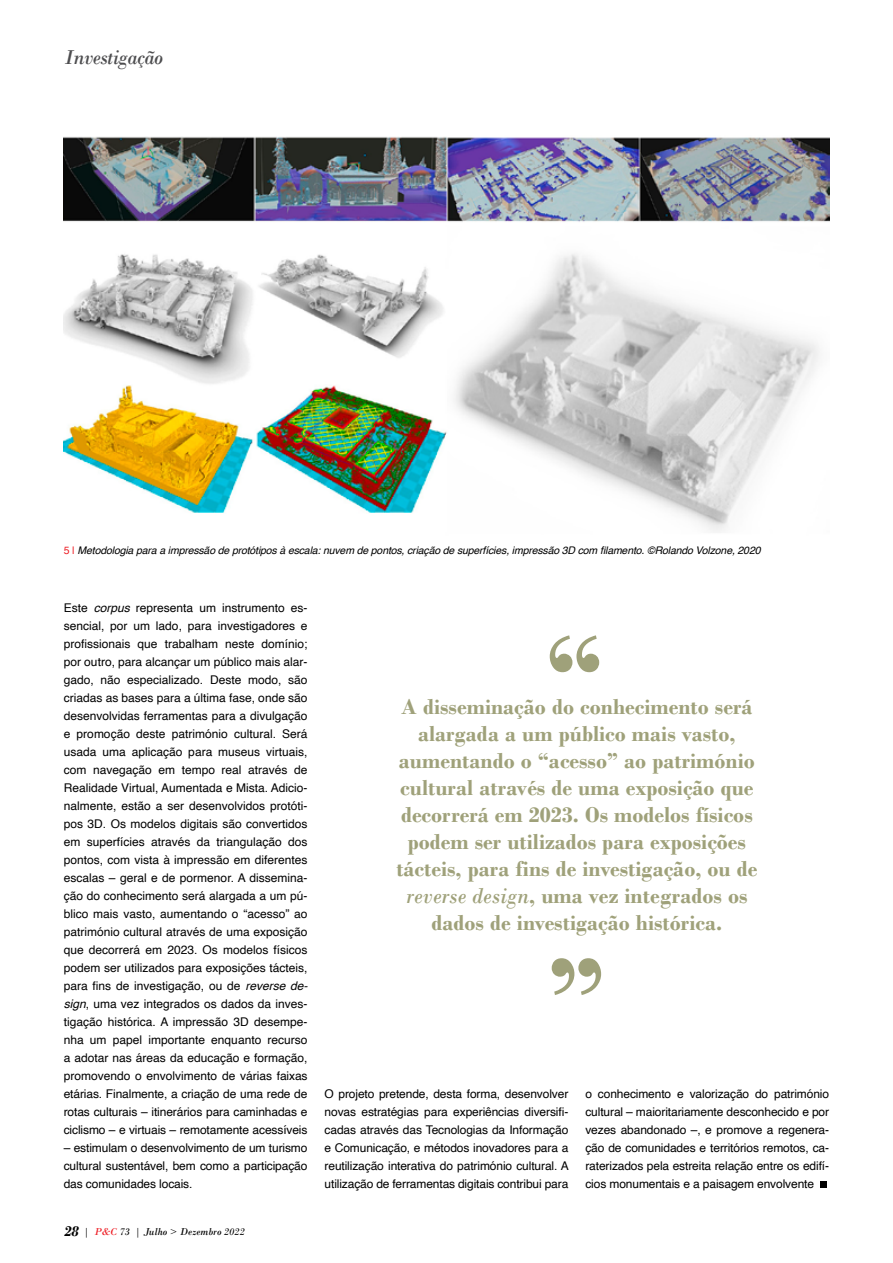
<style>
.page{position:relative;width:893px;height:1263px;background:#fff}
.page>*{position:absolute;margin:0;border:0;box-sizing:border-box;transform-origin:0 0}
.t1{font:700 121.5px "Bodoni";color:#9fa17a}
.t2{font:700 22.5px/27px "Bodoni";color:#9fa17a;text-align:center}
.t3{font:italic 21px "Bodoni";letter-spacing:-.025em;color:#4d4d4f}
.t4{font:12px/18px "Helvetica";letter-spacing:-.01em;color:#000;text-align:justify}
.t5{font:italic 10.5px "Helvetica";letter-spacing:-.015em;color:#000}
.t6{font:italic 10.5px "Bodoni";letter-spacing:.01em;color:#000}
.s1{font-style:normal;color:#ed1d24}
.s2{font-style:italic}
.s3{font-weight:700;font-size:15px}
.s4{color:#ed1d24}
.s5{font-weight:400;font-style:italic}
</style>
<div class="page">
<img style="left:64px;top:136px;width:765px;height:396px">
<svg style="left:821px;top:1182px;width:6px;height:6px"></svg>
<h3 class="t3" style="left:64px;top:45px;width:101px">Investigação</h3>
<p class="t5" style="left:64px;top:542px;width:698px"><span class="s1">5 |</span> Metodologia para a impressão de protótipos à escala: nuvem de pontos, criação de superfícies, impressão 3D com filamento. ©Rolando Volzone, 2020</p>
<p class="t4" style="left:64px;top:599px;width:246px">Este <span class="s2">corpus</span> representa um instrumento es&shy;sencial, por um lado, para investigadores e profissionais que trabalham neste domínio; por outro, para alcançar um público mais alar&shy;gado, não especializado. Deste modo, são criadas as bases para a última fase, onde são desenvolvidas ferramentas para a divulgação e promoção deste património cultural. Será usada uma aplicação para museus virtuais, com navegação em tempo real através de Realidade Virtual, Aumentada e Mista. Adicio&shy;nalmente, estão a ser desenvolvidos protóti&shy;pos 3D. Os modelos digitais são convertidos em superfícies através da triangulação dos pontos, com vista à impressão em diferentes escalas – geral e de pormenor. A dissemina&shy;ção do conhecimento será alargada a um pú&shy;blico mais vasto, aumentando o “acesso” ao património cultural através de uma exposição que decorrerá em 2023. Os modelos físicos podem ser utilizados para exposições tácteis, para fins de investigação, ou de <span class="s2">reverse de&shy;sign</span>, uma vez integrados os dados da inves&shy;tigação histórica. A impressão 3D desempe&shy;nha um papel importante enquanto recurso a adotar nas áreas da educação e formação, promovendo o envolvimento de várias faixas etárias. Finalmente, a criação de uma rede de rotas culturais – itinerários para caminhadas e ciclismo – e virtuais – remotamente acessíveis</p>
<p class="t4" style="left:64px;top:1139px;width:245px">– estimulam o desenvolvimento de um turismo cultural sustentável, bem como a participação das comunidades locais.</p>
<p class="t6" style="left:64px;top:1225px;width:183px"><span class="s3">28</span> | <span class="s4">P&amp;C</span> 73 | Julho &gt; Dezembro 2022</p>
<h1 class="t1" style="left:544px;top:605px;width:61px">“</h1>
<p class="t2" style="left:396px;top:693px;width:363px">A disseminação do conhecimento será alargada a um público mais vasto, aumentando o “acesso” ao património cultural através de uma exposição que decorrerá em 2023. Os modelos físicos podem ser utilizados para exposições tácteis, para fins de investigação, ou de <span class="s5">reverse design</span>, uma vez integrados os dados de investigação histórica.</p>
<h1 class="t1" style="left:547px;top:927px;width:61px">”</h1>
<p class="t4" style="left:325px;top:1085px;width:246px">O projeto pretende, desta forma, desenvolver novas estratégias para experiências diversifi&shy;cadas através das Tecnologias da Informação e Comunicação, e métodos inovadores para a reutilização interativa do património cultural. A utilização de ferramentas digitais contribui para</p>
<p class="t4" style="left:585px;top:1085px;width:245px">o conhecimento e valorização do património cultural – maioritariamente desconhecido e por vezes abandonado –, e promove a regenera&shy;ção de comunidades e territórios remotos, ca&shy;raterizados pela estreita relação entre os edifí&shy;cios monumentais e a paisagem envolvente</p>
</div>
